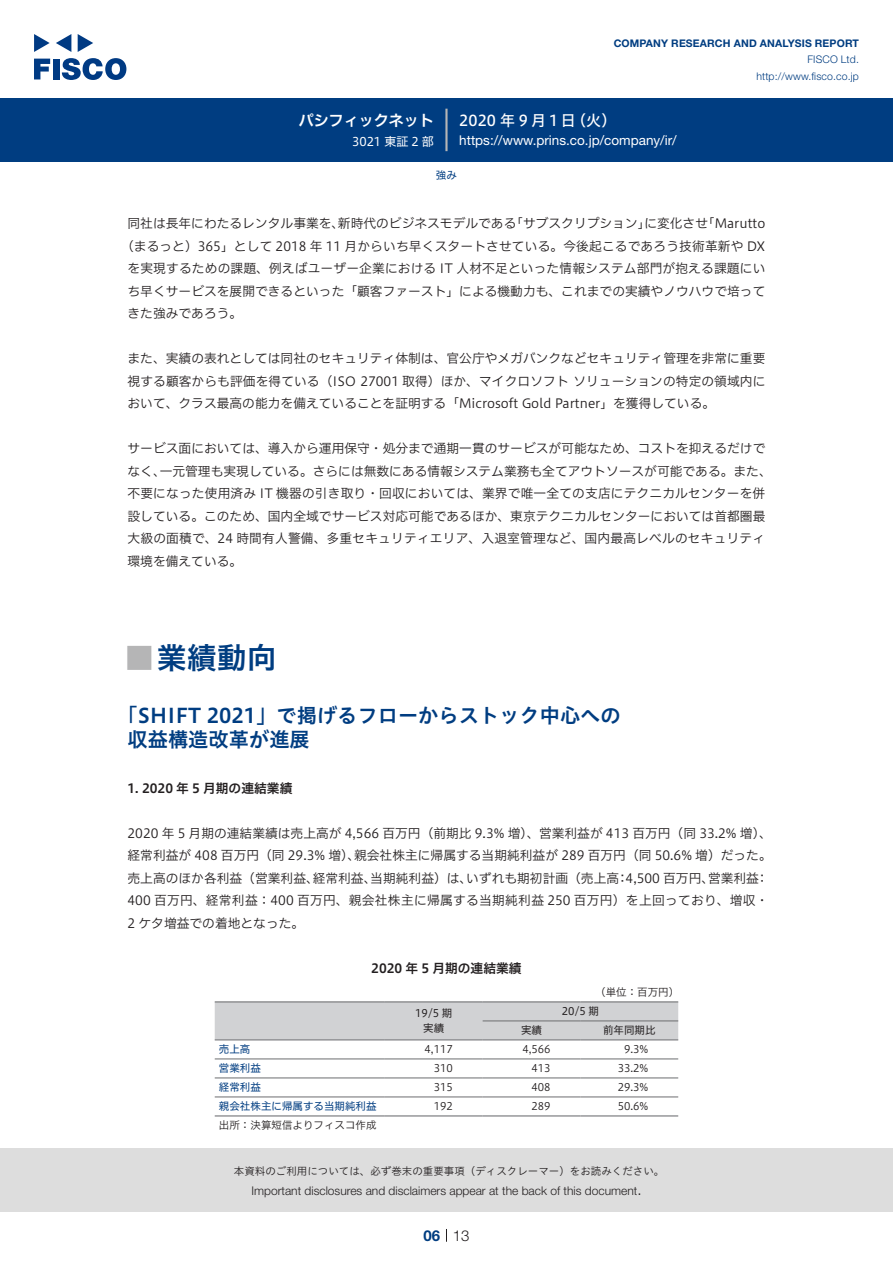
<style>
.page{position:relative;width:893px;height:1263px;background:#fff}
.page>*{position:absolute;margin:0;border:0;box-sizing:border-box;transform-origin:0 0}
.t1{font:30px "Hiragino UD Sans Std N W6";color:#003d81}
.t2{font:700 24px "Koz Go Pro";color:#b5b5b6}
.t3{font:20.25px/24px "Hiragino UD Sans Std W6";color:#003d81}
.t4{font:15px "Hiragino UD Sans F Std N W5";letter-spacing:.185em;color:#fff}
.t5{font:15px "Hiragino UD Sans F Std N W6";color:#fff}
.t6{font:300 15px "Helvetica Neue LT Std";color:#231f20}
.t7{font:700 15px "Helvetica Neue LT Std";color:#003d81}
.t8{font:13.5px "Helvetica Neue LT Std";color:#fff}
.t9{font:12.75px/22.5px "Hiragino UD Sans F Std N W3";color:#231f20}
.t10{font:12.75px/22.5px "Hiragino UD Sans F Std N W3";letter-spacing:.02em;color:#231f20}
.t11{font:12.75px "Hiragino UD Sans F Std N W6";color:#231f20}
.t12{font:300 12px "Helvetica Neue LT Std";color:#231f20}
.t13{font:12px "Hiragino UD Sans F Std N W4";color:#fff}
.t14{font:10.5px "Hiragino UD Sans F Std N W3";color:#231f20}
.t15{font:10.5px "Hiragino UD Sans Std W3";color:#231f20}
.t16{font:700 10.5px "Helvetica Neue LT Std";letter-spacing:.015em;color:#003d81}
.t17{font:300 10.5px/16.5px "Helvetica Neue LT Std";letter-spacing:.015em;color:#003d81;text-align:right}
.t18{font:10.5px "Hiragino UD Sans F Std N W4";color:#003d81}
.t19{font:10.5px/15px "Hiragino UD Sans F Std N W4";color:#231f20;text-align:center}
</style>
<div class="page">
<div style="left:0;top:1148px;width:893px;height:64px;background:#ddd"></div>
<svg style="left:34px;top:59px;width:16px;height:20px"></svg>
<div style="left:53px;top:59px;width:6px;height:20px;background:#003a83"></div>
<svg style="left:62px;top:58px;width:64px;height:22px"></svg>
<svg style="left:34px;top:34px;width:16px;height:18px"></svg>
<svg style="left:78px;top:34px;width:15px;height:18px"></svg>
<svg style="left:56px;top:34px;width:15px;height:18px"></svg>
<div style="left:0;top:98px;width:893px;height:64px;background:#003d81"></div>
<hr style="left:445px;top:109px;width:3px;height:42px;background:#b5b5b6">
<svg style="left:446px;top:1229px;width:1px;height:13px"></svg>
<div style="left:215px;top:1002px;width:463px;height:38px;background:#d1d2d4"></div>
<hr style="left:483px;top:1021px;width:97px;height:1px;background:#6c6d70">
<hr style="left:580px;top:1021px;width:98px;height:1px;background:#6c6d70">
<hr style="left:215px;top:1040px;width:170px;height:1px;background:#6c6d70">
<hr style="left:385px;top:1040px;width:98px;height:1px;background:#6c6d70">
<hr style="left:483px;top:1040px;width:97px;height:1px;background:#6c6d70">
<hr style="left:580px;top:1040px;width:98px;height:1px;background:#6c6d70">
<hr style="left:215px;top:1059px;width:170px;height:1px;background:#6c6d70">
<hr style="left:385px;top:1059px;width:98px;height:1px;background:#6c6d70">
<hr style="left:483px;top:1059px;width:97px;height:1px;background:#6c6d70">
<hr style="left:580px;top:1059px;width:98px;height:1px;background:#6c6d70">
<hr style="left:215px;top:1078px;width:170px;height:1px;background:#6c6d70">
<hr style="left:385px;top:1078px;width:98px;height:1px;background:#6c6d70">
<hr style="left:483px;top:1078px;width:97px;height:1px;background:#6c6d70">
<hr style="left:580px;top:1078px;width:98px;height:1px;background:#6c6d70">
<hr style="left:215px;top:1097px;width:170px;height:1px;background:#6c6d70">
<hr style="left:385px;top:1097px;width:98px;height:1px;background:#6c6d70">
<hr style="left:483px;top:1097px;width:97px;height:1px;background:#6c6d70">
<hr style="left:580px;top:1097px;width:98px;height:1px;background:#6c6d70">
<hr style="left:215px;top:1001px;width:170px;height:1px;background:#6c6d70">
<hr style="left:385px;top:1001px;width:98px;height:1px;background:#6c6d70">
<hr style="left:483px;top:1001px;width:97px;height:1px;background:#6c6d70">
<hr style="left:580px;top:1001px;width:98px;height:1px;background:#6c6d70">
<hr style="left:215px;top:1115px;width:170px;height:1px;background:#6c6d70">
<hr style="left:385px;top:1115px;width:98px;height:1px;background:#6c6d70">
<hr style="left:483px;top:1115px;width:97px;height:1px;background:#6c6d70">
<hr style="left:580px;top:1115px;width:98px;height:1px;background:#6c6d70">
<p class="t5" style="left:299px;top:109px;width:137px">パシフィックネット</p>
<p class="t13" style="left:352px;top:132px;width:83px">3021 東証 2 部</p>
<p class="t16" style="left:614px;top:37px;width:247px">COMPANY RESEARCH AND ANALYSIS REPORT</p>
<p class="t17" style="left:756px;top:51px;width:104px">FISCO Ltd. http://www.fisco.co j p.</p>
<p class="t4" style="left:459px;top:109px;width:118px">2020年9月1日</p>
<p class="t4" style="left:571px;top:109px;width:47px">（火(</p>
<p class="t8" style="left:459px;top:132px;width:219px">https://www.prins.co j p. /company /i r/</p>
<p class="t18" style="left:436px;top:167px;width:22px">強み</p>
<p class="t9" style="left:338px;top:211px;width:180px">新時代のビジネスモデルである</p>
<p class="t9" style="left:510px;top:211px;width:142px">「サブスクリプション」</p>
<p class="t9" style="left:128px;top:211px;width:218px">同社は長年にわたるレンタル事業を、</p>
<p class="t9" style="left:121px;top:234px;width:646px">（まるっと）365」として 2018 年 11 月からいち早くスタートさせている。今後起こるであろう技術革新や DX</p>
<p class="t9" style="left:128px;top:256px;width:639px">を実現するための課題、例えばユーザー企業における IT 人材不足といった情報システム部門が抱える課題にい</p>
<p class="t9" style="left:128px;top:279px;width:639px">ち早くサービスを展開できるといった「顧客ファースト」による機動力も、これまでの実績やノウハウで培って</p>
<p class="t9" style="left:128px;top:301px;width:116px">きた強みであろう。</p>
<p class="t9" style="left:128px;top:346px;width:639px;text-align:justify">また、実績の表れとしては同社のセキュリティ体制は、官公庁やメガバンクなどセキュリティ管理を非常に重要視する顧客からも評価を得ている（ISO 27001 取得）ほか、マイクロソフトソリューションの特定の領域内において、クラス最高の能力を備えていることを証明する「Microsoft Gold Partner」を獲得している。</p>
<p class="t9" style="left:160px;top:436px;width:613px;text-indent:-32px">サービス面においては、導入から運用保守・処分まで通期一貫のサービスが可能なため、コストを抑えるだけで一元管理も実現している。さらには無数にある情報システム業務も全てアウトソースが可能である。また、</p>
<p class="t9" style="left:702px;top:211px;width:65px">「Marutto</p>
<p class="t9" style="left:644px;top:211px;width:65px">に変化させ</p>
<p class="t9" style="left:128px;top:459px;width:639px">なく、<br>不要になった使用済み IT 機器の引き取り・回収においては、業界で唯一全ての支店にテクニカルセンターを併設している。このため、国内全域でサービス対応可能であるほか、東京テクニカルセンターにおいては首都圏最大級の面積で、24 時間有人警備、多重セキュリティエリア、入退室管理など、国内最高レベルのセキュリティ環境を備えている。</p>
<h1 class="t1" style="left:157px;top:635px;width:121px">業績動向</h1>
<h2 class="t2" style="left:128px;top:642px;width:25px">█</h2>
<h3 class="t3" style="left:128px;top:702px;width:495px;text-indent:-10px">「SHIFT 2021」で掲げるフローからストック中心への収益構造改革が進展</h3>
<p class="t11" style="left:128px;top:778px;width:166px">1. 2020 年 5 月期の連結業績</p>
<p class="t9" style="left:128px;top:821px;width:646px;text-align:right">2020 年 5 月期の連結業績は売上高が 4,566 百万円（前期比 9.3% 増）、営業利益が 413 百万円（同 33.2% 増、(親会社株主に帰属する当期純利益が 289 百万円（同 50.6% 増）だった。</p>
<p class="t9" style="left:128px;top:843px;width:234px">経常利益が 408 百万円（同 29.3% 増）、</p>
<p class="t9" style="left:466px;top:866px;width:154px">いずれも期初計画（売上高</p>
<p class="t10" style="left:128px;top:866px;width:642px">売上高のほか各利益（営業利益、<br>400 百万円、経常利益：400 百万円、親会社株主に帰属する当期純利益 250 百万円）を上回っており、増収・<br>2 ケタ増益での着地となった。</p>
<p class="t11" style="left:371px;top:958px;width:152px">2020 年 5 月期の連結業績</p>
<p class="t14" style="left:595px;top:984px;width:85px">（単位：百万円(</p>
<p class="t19" style="left:415px;top:1005px;width:39px">19/5 期実績</p>
<p class="t19" style="left:562px;top:1003px;width:39px">20/5 期</p>
<p class="t9" style="left:313px;top:866px;width:65px">経常利益、</p>
<p class="t9" style="left:370px;top:866px;width:103px">当期純利益）は、</p>
<p class="t9" style="left:708px;top:866px;width:52px">営業利益</p>
<p class="t9" style="left:616px;top:866px;width:100px">：4,500 百万円、</p>
<p class="t9" style="left:756px;top:866px;width:14px">：</p>
<p class="t19" style="left:603px;top:1022px;width:54px">前年同期比</p>
<p class="t19" style="left:521px;top:1022px;width:22px">実績</p>
<p class="t18" style="left:219px;top:1041px;width:33px">売上高</p>
<p class="t14" style="left:425px;top:1041px;width:30px">4,117</p>
<p class="t14" style="left:522px;top:1041px;width:30px">4,566</p>
<p class="t14" style="left:624px;top:1041px;width:26px">9.3%</p>
<p class="t18" style="left:219px;top:1060px;width:43px">営業利益</p>
<p class="t14" style="left:434px;top:1060px;width:21px">310</p>
<p class="t14" style="left:531px;top:1060px;width:21px">413</p>
<p class="t14" style="left:618px;top:1060px;width:32px">33.2%</p>
<p class="t18" style="left:219px;top:1079px;width:43px">経常利益</p>
<p class="t14" style="left:434px;top:1079px;width:21px">315</p>
<p class="t14" style="left:531px;top:1079px;width:21px">408</p>
<p class="t14" style="left:618px;top:1079px;width:32px">29.3%</p>
<p class="t18" style="left:219px;top:1098px;width:159px">親会社株主に帰属する当期純利益</p>
<p class="t14" style="left:219px;top:1117px;width:159px">出所：決算短信よりフィスコ作成</p>
<p class="t14" style="left:434px;top:1098px;width:21px">192</p>
<p class="t14" style="left:531px;top:1098px;width:21px">289</p>
<p class="t14" style="left:618px;top:1098px;width:32px">50.6%</p>
<p class="t15" style="left:234px;top:1163px;width:432px">本資料のご利用については、必ず巻末の重要事項（ディスクレーマー）をお読みください。</p>
<p class="t6" style="left:637px;top:1180px;width:6px">.</p>
<p class="t12" style="left:251px;top:1183px;width:387px">Important disclosures and disclaimers appear at the back of this document</p>
<p class="t7" style="left:423px;top:1226px;width:18px">06</p>
<p class="t6" style="left:453px;top:1226px;width:18px">13</p>
</div>
